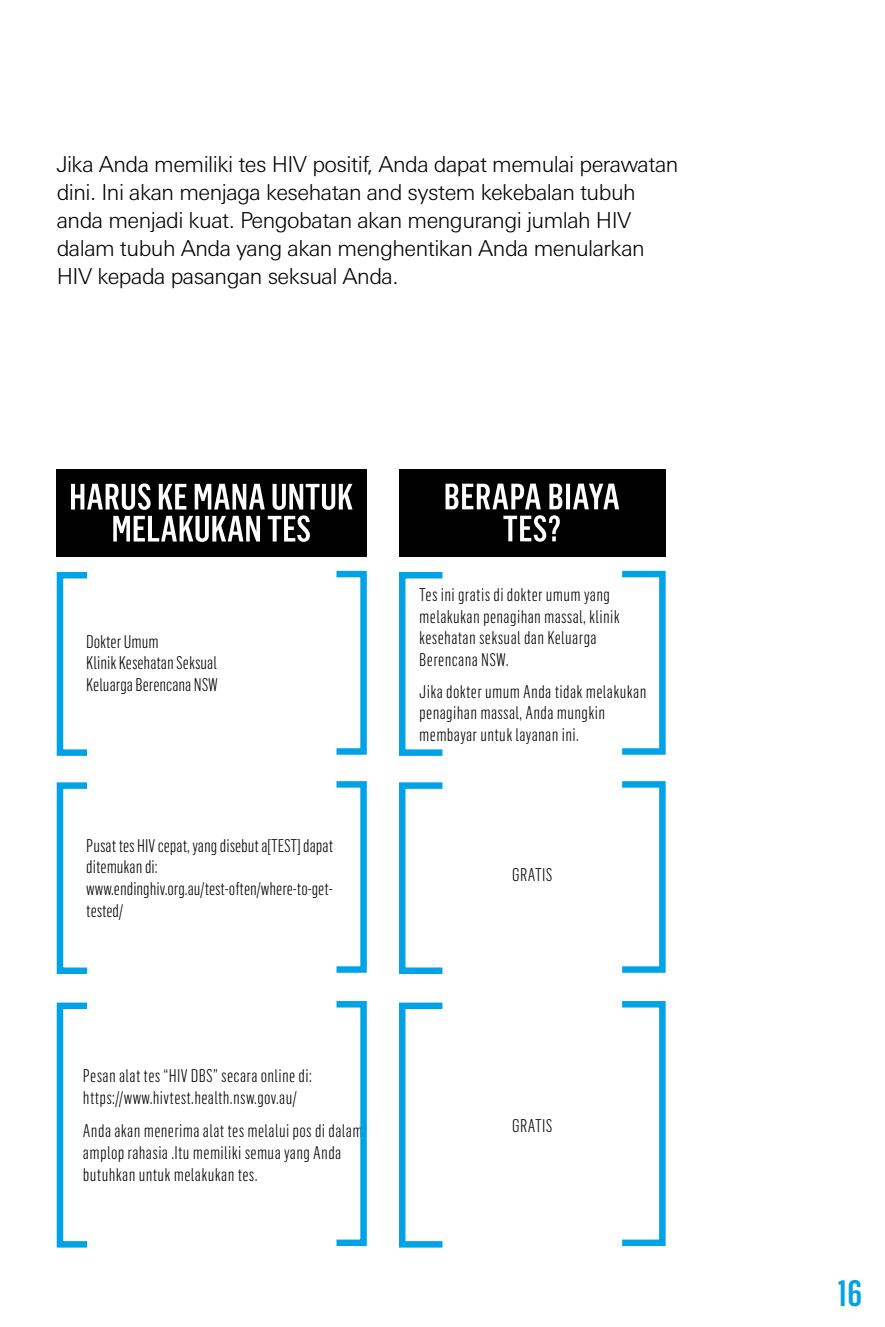
<style>
.page{position:relative;width:885px;height:1327px;background:#fff}
.page>*{position:absolute;margin:0;border:0;box-sizing:border-box;transform-origin:0 0}
.t1{font:500 36px "Flama Condensed";color:#00a3e6}
.t2{font:300 22px/28px "Linotype Univers Basic";letter-spacing:-.025em;color:#000}
.t3{font:300 18px/21.6px "Flama Condensed";letter-spacing:.02em;color:#000}
.t4{font:300 18px/21.6px "Flama Condensed";color:#000}
</style>
<div class="page">
<div style="left:57px;top:469px;width:310px;height:87px;background:#000"></div>
<div style="left:399px;top:469px;width:266px;height:87px;background:#000"></div>
<div style="left:619px;top:571px;width:46px;height:184px;border:6px solid #00a3e6"></div>
<div style="left:399px;top:572px;width:46px;height:184px;border:6px solid #00a3e6"></div>
<div style="left:619px;top:781px;width:46px;height:192px;border:6px solid #00a3e6"></div>
<div style="left:399px;top:782px;width:46px;height:192px;border:6px solid #00a3e6"></div>
<div style="left:619px;top:1001px;width:46px;height:245px;border:6px solid #00a3e6"></div>
<div style="left:399px;top:1002px;width:46px;height:245px;border:6px solid #00a3e6"></div>
<div style="left:333px;top:571px;width:34px;height:184px;border:6px solid #00a3e6"></div>
<div style="left:57px;top:572px;width:33px;height:184px;border:6px solid #00a3e6"></div>
<div style="left:333px;top:781px;width:34px;height:192px;border:6px solid #00a3e6"></div>
<div style="left:57px;top:782px;width:33px;height:192px;border:6px solid #00a3e6"></div>
<div style="left:333px;top:1001px;width:34px;height:245px;border:6px solid #00a3e6"></div>
<div style="left:57px;top:1002px;width:33px;height:245px;border:6px solid #00a3e6"></div>
<svg style="left:503px;top:515px;width:57px;height:27px"></svg>
<svg style="left:445px;top:483px;width:174px;height:26px"></svg>
<svg style="left:71px;top:483px;width:281px;height:59px"></svg>
<p class="t2" style="left:57px;top:150px;width:623px">Jika Anda memiliki tes HIV positif, Anda dapat memulai perawatan dini. Ini akan menjaga kesehatan and system kekebalan tubuh anda menjadi kuat. Pengobatan akan mengurangi jumlah HIV dalam tubuh Anda yang akan menghentikan Anda menularkan HIV kepada pasangan seksual Anda.</p>
<p class="t4" style="left:86px;top:630px;width:132px">Dokter Umum<br>Klinik Kesehatan Seksual<br>Keluarga Berencana NSW</p>
<p class="t4" style="left:86px;top:834px;width:248px">Pusat tes HIV cepat, yang disebut a[TEST] dapat ditemukan di: www.endinghiv.org.au/test-often/where-to-get&shy;tested/</p>
<p class="t3" style="left:419px;top:583px;width:202px">Tes ini gratis di dokter umum yang melakukan penagihan massal, klinik kesehatan seksual dan Keluarga<br>Berencana NSW.</p>
<p class="t3" style="left:419px;top:680px;width:228px">Jika dokter umum Anda tidak melakukan penagihan massal, Anda mungkin membayar untuk layanan ini.</p>
<p class="t3" style="left:512px;top:863px;width:42px">Gratis</p>
<p class="t3" style="left:83px;top:1064px;width:230px">Pesan alat tes “HIV DBS” secara online di: https://www.hivtest.health.nsw.gov.au/</p>
<p class="t3" style="left:83px;top:1119px;width:281px">Anda akan menerima alat tes melalui pos di dalam amplop rahasia .Itu memiliki semua yang Anda butuhkan untuk melakukan tes.</p>
<p class="t3" style="left:512px;top:1114px;width:42px">Gratis</p>
<h1 class="t1" style="left:837px;top:1271px;width:26px">16</h1>
</div>
